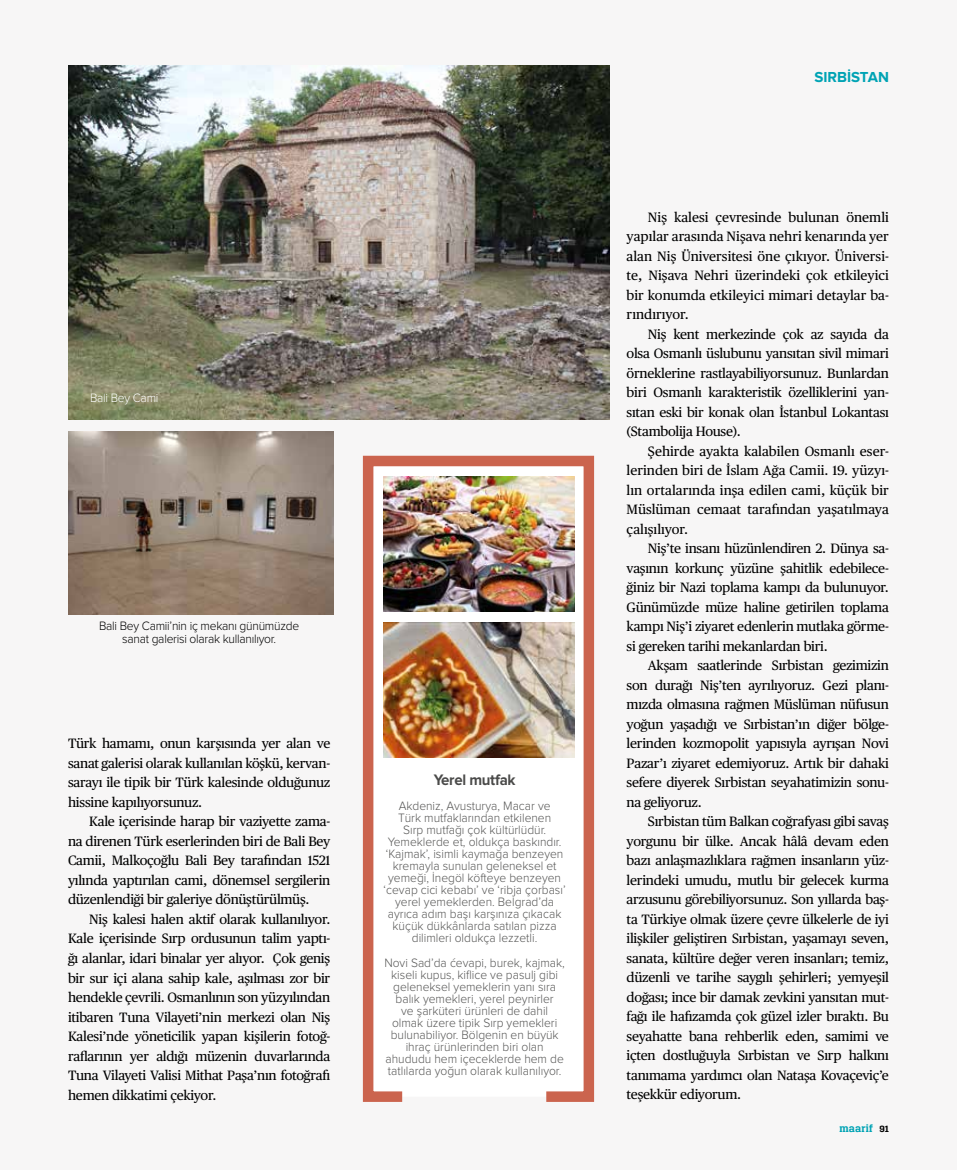
<style>
.page{position:relative;width:957px;height:1170px;background:#fff}
.page>*{position:absolute;margin:0;border:0;box-sizing:border-box;transform-origin:0 0}
.t1{font:700 15.75px "Proxima Nova";letter-spacing:-.02em;color:#4a4a49;scale:.95 1}
.t2{font:700 15px "Proxima Nova";color:#00a3b4}
.t3{font:13.5px/19.5px "Publico Text";letter-spacing:-.02em;color:#000;text-align:justify}
.t4{font:300 12.6px/12px "Proxima Nova";color:#575756;text-align:center;scale:.95 1}
.t5{font:300 12.6px/13.5px "Proxima Nova";letter-spacing:-.02em;color:#000;text-align:center;scale:.95 1}
.t6{font:300 12.6px "Proxima Nova";letter-spacing:-.02em;color:#fff;scale:.95 1}
.t7{font:600 10.5px "Brace Web";letter-spacing:.02em;color:#00a3b4}
.t8{font:600 9px "Brace Web";color:#000;scale:1.05 1}
</style>
<div class="page">
<div style="left:0;top:0;width:957px;height:1169px;background:#f7f6f6"></div>
<img style="left:68px;top:432px;width:265px;height:182px">
<img style="left:68px;top:65px;width:541px;height:354px">
<svg style="left:362px;top:455px;width:233px;height:647px;fill:#fff"></svg>
<img style="left:383px;top:477px;width:191px;height:134px">
<img style="left:383px;top:622px;width:191px;height:135px">
<p class="t6" style="left:90px;top:392px;width:74px">Bali Bey Cami</p>
<p class="t5" style="left:99px;top:619px;width:212px">Bali Bey Camii’nin iç mekanı günümüzde sanat galerisi olarak kullanılıyor.</p>
<p class="t3" style="left:68px;top:733px;width:264px">Türk hamamı, onun karşısında yer alan ve sanat galerisi olarak kullanılan köşkü, kervan&shy;sarayı ile tipik bir Türk kalesinde olduğunuz hissine kapılıyorsunuz.</p>
<p class="t3" style="left:68px;top:811px;width:264px;text-indent:21px">Kale içerisinde harap bir vaziyette zama&shy;na direnen Türk eserlerinden biri de Bali Bey Camii, Malkoçoğlu Bali Bey tarafından 1521 yılında yaptırılan cami, dönemsel sergilerin düzenlendiği bir galeriye dönüştürülmüş.</p>
<p class="t3" style="left:68px;top:908px;width:264px;text-indent:21px">Niş kalesi halen aktif olarak kullanılıyor.<br>Kale içerisinde Sırp ordusunun talim yaptı&shy;ğı alanlar, idari binalar yer alıyor. Çok geniş bir sur içi alana sahip kale, aşılması zor bir hendekle çevrili. Osmanlının son yüzyılından itibaren Tuna Vilayeti’nin merkezi olan Niş Kalesi’nde yöneticilik yapan kişilerin fotoğ&shy;raflarının yer aldığı müzenin duvarlarında Tuna Vilayeti Valisi Mithat Paşa’nın fotoğrafı hemen dikkatimi çekiyor.</p>
<p class="t1" style="left:434px;top:772px;width:88px">Yerel mutfak</p>
<p class="t4" style="left:383px;top:800px;width:193px">Akdeniz, Avusturya, Macar ve<br>Türk mutfaklarından etkilenen<br>Sırp mutfağı çok kültürlüdür.<br>Yemeklerde et, oldukça baskındır. ‘Kajmak’, isimli kaymağa benzeyen kremayla sunulan geleneksel et yemeği, İnegöl köfteye benzeyen ‘cevap cici kebabı’ ve ‘ribja çorbası’ yerel yemeklerden. Belgrad’da ayrıca adım başı karşınıza çıkacak küçük dükkânlarda satılan pizza dilimleri oldukça lezzetli.</p>
<p class="t4" style="left:384px;top:956px;width:191px">Novi Sad’da ćevapi, burek, kajmak, kiseli kupus, kiflice ve pasulj gibi geleneksel yemeklerin yanı sıra balık yemekleri, yerel peynirler<br>ve şarküteri ürünleri de dahil olmak üzere tipik Sırp yemekleri bulunabiliyor. Bölgenin en büyük ihraç ürünlerinden biri olan ahududu hem içeceklerde hem de tatlılarda yoğun olarak kullanılıyor.</p>
<p class="t2" style="left:814px;top:70px;width:76px">SIRBİSTAN</p>
<p class="t3" style="left:626px;top:206px;width:264px;text-indent:21px">Niş kalesi çevresinde bulunan önemli yapılar arasında Nişava nehri kenarında yer alan Niş Üniversitesi öne çıkıyor. Üniversi&shy;te, Nişava Nehri üzerindeki çok etkileyici bir konumda etkileyici mimari detaylar ba&shy;rındırıyor.</p>
<p class="t3" style="left:626px;top:323px;width:264px;text-indent:21px">Niş kent merkezinde çok az sayıda da olsa Osmanlı üslubunu yansıtan sivil mimari örneklerine rastlayabiliyorsunuz. Bunlardan biri Osmanlı karakteristik özelliklerini yan&shy;sıtan eski bir konak olan İstanbul Lokantası (Stambolija House).</p>
<p class="t3" style="left:626px;top:440px;width:264px;text-indent:21px">Şehirde ayakta kalabilen Osmanlı eser&shy;lerinden biri de İslam Ağa Camii. 19. yüzyı&shy;lın ortalarında inşa edilen cami, küçük bir Müslüman cemaat tarafından yaşatılmaya çalışılıyor.</p>
<p class="t3" style="left:626px;top:538px;width:264px;text-indent:21px">Niş’te insanı hüzünlendiren 2. Dünya sa&shy;vaşının korkunç yüzüne şahitlik edebilece&shy;ğiniz bir Nazi toplama kampı da bulunuyor.<br>Günümüzde müze haline getirilen toplama kampı Niş’i ziyaret edenlerin mutlaka görme&shy;si gereken tarihi mekanlardan biri.</p>
<p class="t3" style="left:626px;top:655px;width:264px;text-indent:21px">Akşam saatlerinde Sırbistan gezimizin son durağı Niş’ten ayrılıyoruz. Gezi planı&shy;mızda olmasına rağmen Müslüman nüfusun yoğun yaşadığı ve Sırbistan’ın diğer bölge&shy;lerinden kozmopolit yapısıyla ayrışan Novi Pazar’ı ziyaret edemiyoruz. Artık bir dahaki sefere diyerek Sırbistan seyahatimizin sonu&shy;na geliyoruz.</p>
<p class="t3" style="left:626px;top:811px;width:264px;text-indent:21px">Sırbistan tüm Balkan coğrafyası gibi savaş yorgunu bir ülke. Ancak hâlâ devam eden bazı anlaşmazlıklara rağmen insanların yüz&shy;lerindeki umudu, mutlu bir gelecek kurma arzusunu görebiliyorsunuz. Son yıllarda baş&shy;ta Türkiye olmak üzere çevre ülkelerle de iyi ilişkiler geliştiren Sırbistan, yaşamayı seven, sanata, kültüre değer veren insanları; temiz, düzenli ve tarihe saygılı şehirleri; yemyeşil doğası; ince bir damak zevkini yansıtan mut&shy;fağı ile hafızamda çok güzel izler bıraktı. Bu seyahatte bana rehberlik eden, samimi ve içten dostluğuyla Sırbistan ve Sırp halkını tanımama yardımcı olan Nataşa Kovaçeviç’e teşekkür ediyorum.</p>
<p class="t7" style="left:839px;top:1122px;width:35px">maarif</p>
<p class="t8" style="left:879px;top:1123px;width:11px">91</p>
</div>
